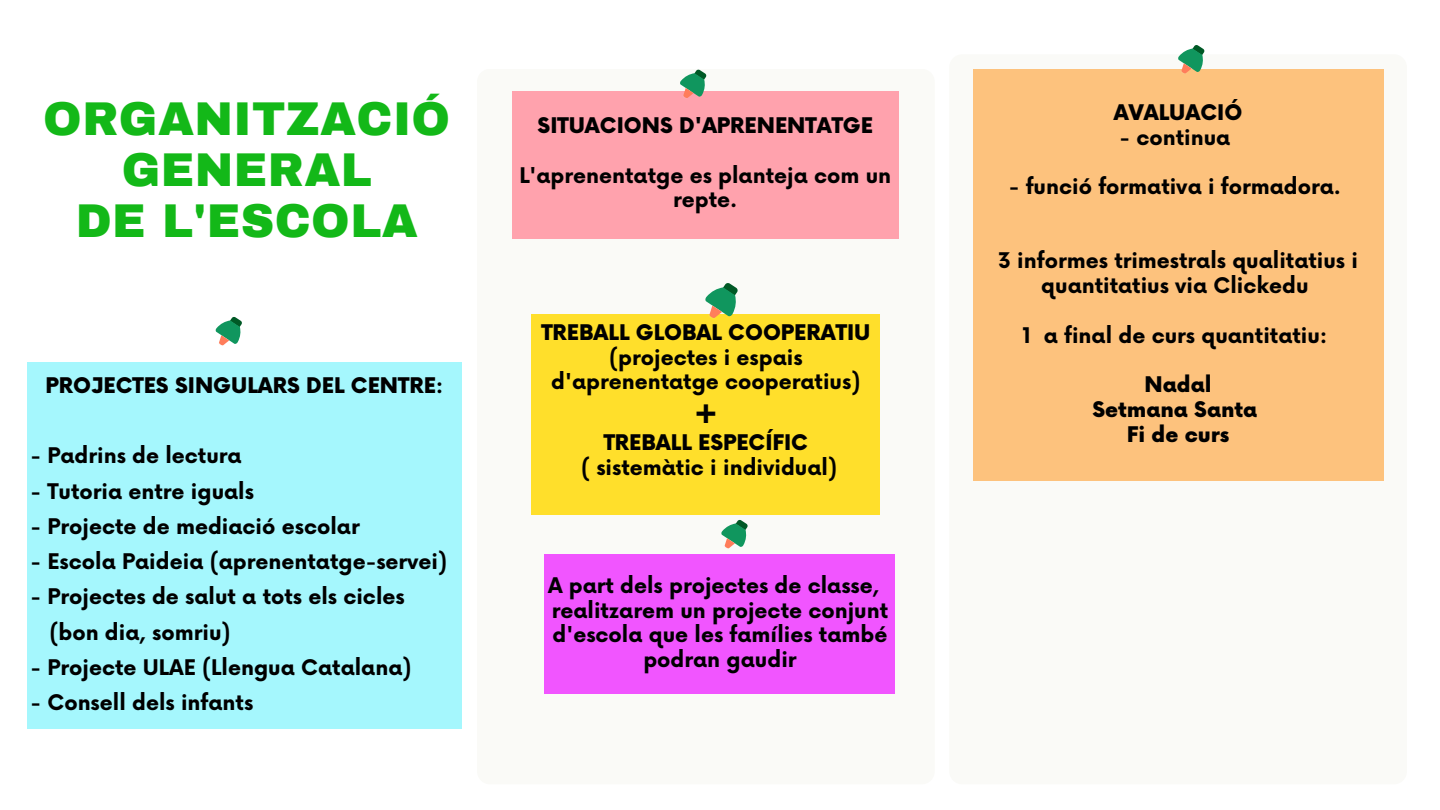
<style>
.page{position:relative;width:1440px;height:810px;background:#fff}
.page>*{position:absolute;margin:0;border:0;box-sizing:border-box;transform-origin:0 0}
.t1{font:900 46.4px "Archivo";letter-spacing:.01em;color:#13b818}
.t2{font:900 30px "Now";color:#000}
.t3{font:700 21px/24.8px "Now";color:#000;text-align:center}
.t4{font:900 21px "Now";color:#000}
.s1{font-weight:700}
.s2{font-weight:900}
</style>
<div class="page">
<div style="left:949px;top:54px;width:458px;height:730px;background:#fafaf7;border-radius:13px"></div>
<div style="left:477px;top:69px;width:458px;height:715px;background:#fafaf7;border-radius:13px"></div>
<div style="left:545px;top:555px;width:350px;height:139px;background:#f155ff"></div>
<div style="left:532px;top:314px;width:348px;height:201px;background:#ffdf2b"></div>
<svg style="left:705px;top:283px;width:33px;height:36px"></svg>
<div style="left:973px;top:70px;width:410px;height:411px;background:#fdc27d"></div>
<svg style="left:1178px;top:45px;width:26px;height:29px"></svg>
<div style="left:512px;top:91px;width:387px;height:147px;background:#ffa2ad"></div>
<svg style="left:680px;top:70px;width:26px;height:28px"></svg>
<div style="left:27px;top:362px;width:435px;height:367px;background:#a5f7fd"></div>
<svg style="left:216px;top:317px;width:26px;height:29px"></svg>
<svg style="left:721px;top:520px;width:27px;height:29px"></svg>
<p class="t1" style="left:43px;top:95px;width:408px">ORGANITZACIÓ</p>
<p class="t1" style="left:122px;top:146px;width:252px">GENERAL</p>
<p class="t1" style="left:76px;top:197px;width:344px">DE L'ESCOLA</p>
<p class="t4" style="left:46px;top:374px;width:400px">PROJECTES SINGULARS DEL CENTRE<span class="s1">:</span></p>
<p class="t3" style="left:30px;top:445px;width:213px">- Padrins de lectura</p>
<p class="t3" style="left:30px;top:480px;width:225px">- Tutoria entre iguals</p>
<p class="t3" style="left:30px;top:515px;width:331px">- Projecte de mediació escolar</p>
<p class="t3" style="left:30px;top:550px;width:418px">- Escola Paideia (aprenentatge-servei)</p>
<p class="t3" style="left:30px;top:586px;width:376px">- Projectes de salut a tots els cicles</p>
<p class="t3" style="left:49px;top:621px;width:183px">(bon dia, somriu)</p>
<p class="t3" style="left:30px;top:656px;width:383px">- Projecte ULAE (Llengua Catalana)</p>
<p class="t3" style="left:30px;top:691px;width:224px">- Consell dels infants</p>
<p class="t4" style="left:538px;top:114px;width:337px">SITUACIONS D'APRENENTATGE</p>
<p class="t3" style="left:519px;top:164px;width:373px">L'aprenentatge es planteja com un repte.</p>
<p class="t3" style="left:541px;top:321px;width:330px"><span class="s2">TREBALL GLOBAL COOPERATIU </span>(projectes i espais d'aprenentatge cooperatius)</p>
<p class="t2" style="left:694px;top:396px;width:25px">+</p>
<p class="t4" style="left:604px;top:431px;width:206px">TREBALL ESPECÍFIC</p>
<p class="t3" style="left:581px;top:456px;width:258px">( sistemàtic i individual)</p>
<p class="t3" style="left:548px;top:574px;width:342px">A part dels projectes de classe, realitzarem un projecte conjunt d'escola que les famílies també podran gaudir</p>
<p class="t4" style="left:1114px;top:101px;width:130px">AVALUACIÓ</p>
<p class="t3" style="left:1119px;top:126px;width:112px">- continua</p>
<p class="t3" style="left:1009px;top:175px;width:334px">- funció formativa i formadora.</p>
<p class="t3" style="left:998px;top:250px;width:361px">3 informes trimestrals qualitatius i quantitatius via Clickedu</p>
<p class="t3" style="left:1022px;top:324px;width:307px">1 a final de curs quantitatiu:</p>
<p class="t4" style="left:1145px;top:373px;width:69px">Nadal</p>
<p class="t4" style="left:1092px;top:398px;width:166px">Setmana Santa</p>
<p class="t4" style="left:1127px;top:423px;width:104px">Fi de curs</p>
</div>
